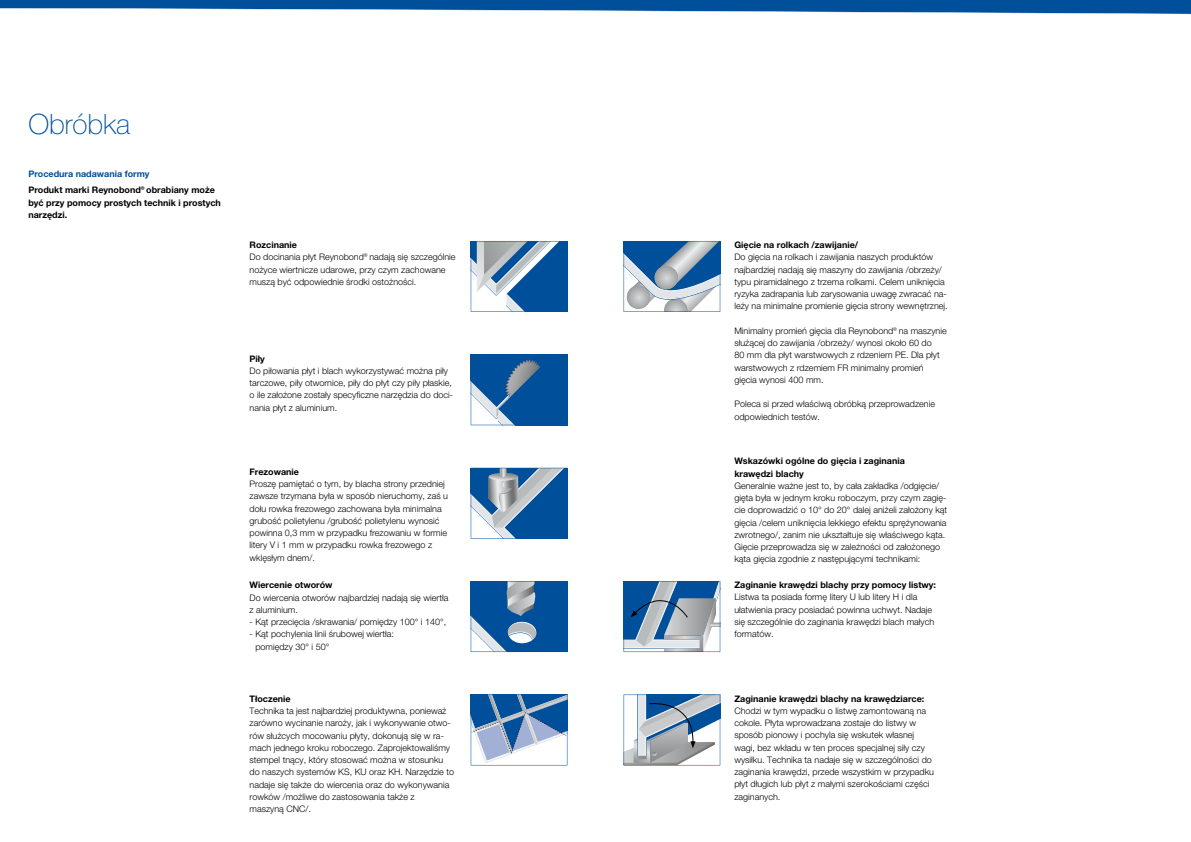
<style>
.page{position:relative;width:1191px;height:842px;background:#fff}
.page>*{position:absolute;margin:0;border:0;box-sizing:border-box;transform-origin:0 0}
.t1{font:100 28px "Helvetica Neue CELT";color:#004f9b}
.t2{font:300 9px/12.2px "Helvetica Neue CELT";color:#000}
.t3{font:700 9px/12.2px "Helvetica Neue CELT";color:#000}
.t4{font:700 9px "Helvetica Neue CELT";color:#004f9b}
</style>
<div class="page">
<svg style="left:0;top:0;width:1191px;height:14px"></svg>
<svg style="left:471px;top:241px;width:96px;height:71px"></svg>
<svg style="left:471px;top:354px;width:96px;height:71px;background:#2e6ba7"></svg>
<svg style="left:471px;top:581px;width:96px;height:71px;background:#3973aa"></svg>
<svg style="left:623px;top:241px;width:97px;height:71px;background:#86a4c0"></svg>
<svg style="left:471px;top:468px;width:96px;height:71px;background:#5d89b2"></svg>
<svg style="left:471px;top:694px;width:96px;height:71px"></svg>
<svg style="left:623px;top:581px;width:97px;height:71px;background:#7998b6"></svg>
<svg style="left:623px;top:694px;width:97px;height:71px"></svg>
<h1 class="t1" style="left:28px;top:108px;width:103px">Obróbka</h1>
<p class="t4" style="left:28px;top:168px;width:123px">Procedura nadawania formy</p>
<p class="t3" style="left:28px;top:184px;width:194px">Produkt marki Reynobond®obrabiany może być przy pomocy prostych technik i prostych narzędzi.</p>
<p class="t3" style="left:249px;top:239px;width:49px">Rozcinanie</p>
<p class="t2" style="left:249px;top:251px;width:207px">Do docinania płyt Reynobond®nadają się szczególnie nożyce wiertnicze udarowe, przy czym zachowane muszą być odpowiednie środki ostożności.</p>
<p class="t3" style="left:249px;top:352px;width:17px">Piły</p>
<p class="t2" style="left:249px;top:364px;width:205px">Do piłowania płyt i blach wykorzystywać można piły tarczowe, piły otwornice, piły do płyt czy piły płaskie, o ile założone zostały specyficzne narzędzia do doci&shy;nania płyt z aluminium.</p>
<p class="t3" style="left:249px;top:466px;width:51px">Frezowanie</p>
<p class="t2" style="left:249px;top:478px;width:200px">Proszę pamiętać o tym, by blacha strony przedniej zawsze trzymana była w sposób nieruchomy, zaś u dołu rowka frezowego zachowana była minimalna grubość polietylenu /grubość polietylenu wynosić powinna 0,3 mm w przypadku frezowaniu w formie litery V i 1 mm w przypadku rowka frezowego z wklęsłym dnem/.</p>
<p class="t3" style="left:249px;top:579px;width:84px">Wiercenie otworów</p>
<p class="t2" style="left:249px;top:591px;width:200px">Do wiercenia otworów najbardziej nadają się wiertła z aluminium.</p>
<p class="t2" style="left:249px;top:616px;width:198px">- Kąt przecięcia /skrawania/ pomiędzy 100° i 140°,</p>
<p class="t2" style="left:255px;top:628px;width:140px;text-indent:-6px">- Kąt pochylenia linii śrubowej wiertła: pomiędzy 30° i 50°</p>
<p class="t3" style="left:249px;top:692px;width:43px">Tłoczenie</p>
<p class="t2" style="left:249px;top:705px;width:206px">Technika ta jest najbardziej produktywna, ponieważ zarówno wycinanie naroży, jak i wykonywanie otwo&shy;rów służcych mocowaniu płyty, dokonują się w ra&shy;mach jednego kroku roboczego. Zaprojektowaliśmy stempel tnący, który stosować można w stosunku do naszych systemów KS, KU oraz KH. Narzędzie to nadaje się także do wiercenia oraz do wykonywania rowków /możliwe do zastosowania także z<br>maszyną CNC/.</p>
<p class="t3" style="left:734px;top:239px;width:125px">Gięcie na rolkach /zawijanie/</p>
<p class="t2" style="left:734px;top:251px;width:215px">Do gięcia na rolkach i zawijania naszych produktów najbardziej nadają się maszyny do zawijania /obrzeży/ typu piramidalnego z trzema rolkami. Celem uniknięcia ryzyka zadrapania lub zarysowania uwagę zwracać na&shy;leży na minimalne promienie gięcia strony wewnętrznej.</p>
<p class="t2" style="left:734px;top:325px;width:214px">Minimalny promień gięcia dla Reynobond®na maszynie służącej do zawijania /obrzeży/ wynosi około 60 do<br>80 mm dla płyt warstwowych z rdzeniem PE. Dla płyt warstwowych z rdzemiem FR minimalny promień gięcia wynosi 400 mm.</p>
<p class="t2" style="left:734px;top:398px;width:202px">Poleca si przed właściwą obróbką przeprowadzenie odpowiednich testów.</p>
<p class="t3" style="left:734px;top:455px;width:172px">Wskazówki ogólne do gięcia i zaginania krawędzi blachy</p>
<p class="t2" style="left:734px;top:479px;width:214px">Generalnie ważne jest to, by cała zakładka /odgięcie/ gięta była w jednym kroku roboczym, przy czym zagię&shy;cie doprowadzić o 10° do 20° dalej aniżeli założony kąt gięcia /celem uniknięcia lekkiego efektu sprężynowania zwrotnego/, zanim nie ukształtuje się właściwego kąta.<br>Gięcie przeprowadza się w zależności od założonego kąta gięcia zgodnie z następującymi technikami:</p>
<p class="t3" style="left:734px;top:579px;width:203px">Zaginanie krawędzi blachy przy pomocy listwy:</p>
<p class="t2" style="left:734px;top:591px;width:201px">Listwa ta posiada formę litery U lub litery H i dla ułatwienia pracy posiadać powinna uchwyt. Nadaje się szczególnie do zaginania krawędzi blach małych formatów.</p>
<p class="t3" style="left:734px;top:692px;width:191px">Zaginanie krawędzi blachy na krawędziarce:</p>
<p class="t2" style="left:734px;top:704px;width:201px">Chodzi w tym wypadku o listwę zamontowaną na cokole. Płyta wprowadzana zostaje do listwy w sposób pionowy i pochyla się wskutek własnej wagi, bez wkładu w ten proces specjalnej siły czy wysiłku. Technika ta nadaje się w szczególności do zaginania krawędzi, przede wszystkim w przypadku płyt długich lub płyt z małymi szerokościami części zaginanych.</p>
</div>
